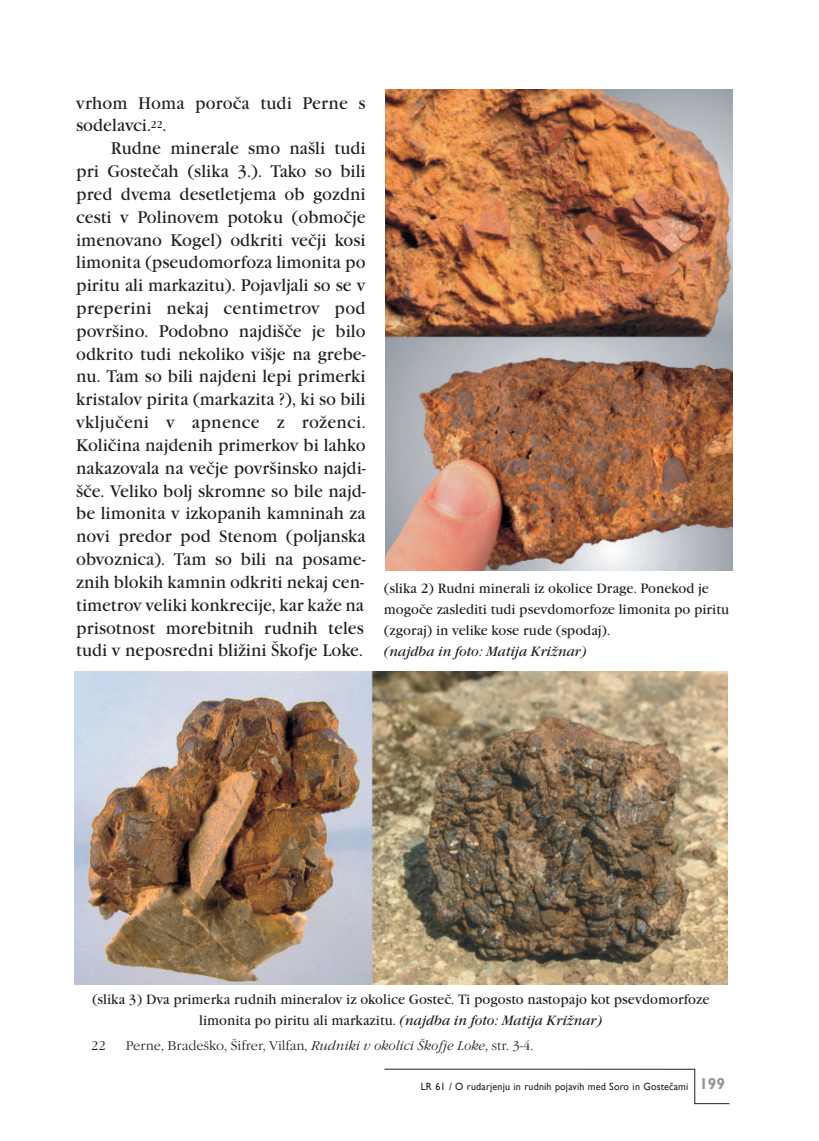
<style>
.page{position:relative;width:819px;height:1141px;background:#fff}
.page>*{position:absolute;margin:0;border:0;box-sizing:border-box;transform-origin:0 0}
.Body__7_first_line{font:17.5px/22.8px "Garamond Itc TEE";color:#231f20;scale:.95 1}
.Slika_pride_cyan{font:14px/21px "Garamond Itc TEE";color:#231f20;text-align:center;scale:.95 1}
.Slika_pride_cyan-2{font:italic 14px "Garamond Itc TEE";color:#231f20;scale:.95 1}
.Opombe{font:13.12px "Garamond Itc TEE Ligh";color:#231f20}
.t1{font:10.5px "Gill Sans";letter-spacing:.02em;color:#231f20;scale:.95 1}
.s1{font-style:italic}
.s2{font-family:"Garamond Itc TEE Ligh Ital"}
.s3{font-weight:700;font-size:15.75px;color:#939598}
</style>
<div class="page">
<svg style="left:384px;top:1069px;width:346px;height:35px"></svg>
<img style="left:385px;top:89px;width:348px;height:481px">
<img style="left:74px;top:672px;width:653px;height:312px">
<p class="Body__7_first_line" style="left:76px;top:92px;width:306px">vrhom Homa poroča tudi Perne s sodelavci.<sup>22</sup>.</p>
<p class="Body__7_first_line" style="left:76px;top:137px;width:306px;text-align:justify;text-indent:35px">Rudne minerale smo našli tudi pri Gostečah (slika 3.). Tako so bili pred dvema desetletjema ob gozdni cesti v Polinovem potoku (območje imenovano Kogel) odkriti večji kosi limonita (pseudomorfoza limonita po piritu ali markazitu). Pojavljali so se v preperini nekaj centimetrov pod površino. Podobno najdišče je bilo odkrito tudi nekoliko višje na grebe&shy;nu. Tam so bili najdeni lepi primerki kristalov pirita (markazita ?), ki so bili vključeni v apnence z roženci.<br>Količina najdenih primerkov bi lahko nakazovala na večje površinsko najdi&shy;šče. Veliko bolj skromne so bile najd&shy;be limonita v izkopanih kamninah za novi predor pod Stenom (poljanska obvoznica). Tam so bili na posame&shy;znih blokih kamnin odkriti nekaj cen&shy;timetrov veliki konkrecije, kar kaže na prisotnost morebitnih rudnih teles tudi v neposredni bližini Škofje Loke.</p>
<p class="Slika_pride_cyan" style="left:384px;top:578px;width:365px;text-align:left">(slika 2) Rudni minerali iz okolice Drage. Ponekod je mogoče zaslediti tudi psevdomorfoze limonita po piritu (zgoraj) in velike kose rude (spodaj).</p>
<p class="Slika_pride_cyan-2" style="left:384px;top:643px;width:215px">(najdba in foto: Matija Križnar)</p>
<p class="Slika_pride_cyan" style="left:92px;top:988px;width:651px">(slika 3) Dva primerka rudnih mineralov iz okolice Gosteč. Ti pogosto nastopajo kot psevdomorfoze limonita po piritu ali markazitu. <span class="s1">(najdba in foto: Matija Križnar)</span></p>
<p class="Opombe" style="left:91px;top:1038px;width:16px">22</p>
<p class="Opombe" style="left:126px;top:1038px;width:409px">Perne, Bradeško, Šifrer, Vilfan, <span class="s2">Rudniki v okolici Škofje Loke</span>, str. 3-4.</p>
<p class="t1" style="left:421px;top:1080px;width:322px">LR 61 / O rudarjenju in rudnih pojavih med Soro in Gostečami <span class="s3">199</span></p>
</div>
